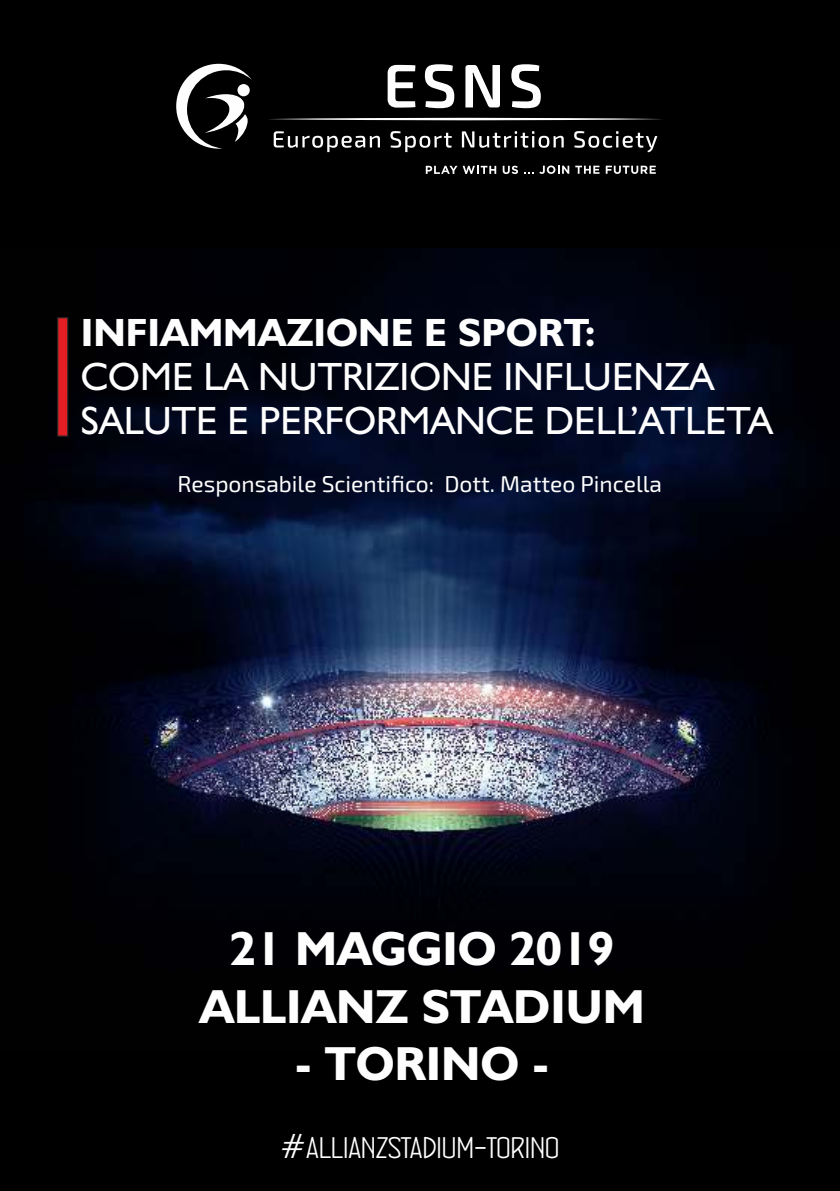
<style>
.page{position:relative;width:840px;height:1191px;background:#fff}
.page>*{position:absolute;margin:0;border:0;box-sizing:border-box;transform-origin:0 0}
.t1{font:700 48px/57.6px "Humanist 521 BT";color:#fefefe;text-align:center}
.t2{font:39.6px/44.4px "Humanist 521 BT";color:#fefefe}
.t3{font:700 39.6px "Humanist 521 BT";color:#fefefe}
.t4{font:33.8px "Concurso Italian BTN Wide";color:#fefefe}
.t5{font:22.8px "Exo 2";color:#fefefe}
</style>
<div class="page">
<div style="left:0;top:1039px;width:839px;height:152px;background:#000"></div>
<div style="left:0;top:0;width:839px;height:248px;background:#000"></div>
<img style="left:0;top:248px;width:839px;height:791px">
<svg style="left:176px;top:64px;width:76px;height:85px"></svg>
<svg style="left:266px;top:118px;width:397px;height:2px"></svg>
<svg style="left:387px;top:65px;width:28px;height:43px"></svg>
<svg style="left:424px;top:64px;width:30px;height:44px"></svg>
<svg style="left:465px;top:65px;width:34px;height:42px"></svg>
<svg style="left:511px;top:64px;width:29px;height:44px"></svg>
<svg style="left:273px;top:131px;width:107px;height:21px;background:#3a3a3a"></svg>
<svg style="left:390px;top:131px;width:61px;height:21px"></svg>
<svg style="left:461px;top:131px;width:102px;height:17px"></svg>
<svg style="left:574px;top:131px;width:83px;height:21px;background:#3a3a3a"></svg>
<svg style="left:425px;top:166px;width:71px;height:8px"></svg>
<svg style="left:502px;top:166px;width:15px;height:8px"></svg>
<svg style="left:523px;top:172px;width:10px;height:2px"></svg>
<svg style="left:539px;top:165px;width:30px;height:9px"></svg>
<svg style="left:575px;top:166px;width:24px;height:8px"></svg>
<svg style="left:605px;top:166px;width:50px;height:8px"></svg>
<svg style="left:57px;top:317px;width:12px;height:120px"></svg>
<p class="t3" style="left:81px;top:315px;width:516px">INFIAMMAZIONE E SPORT:</p>
<p class="t2" style="left:81px;top:357px;width:693px">COME LA NUTRIZIONE INFLUENZA<br>SALUTE E PERFORMANCE DELL’ATLETA</p>
<p class="t5" style="left:177px;top:476px;width:486px">Responsabile Scientifico: Dott. Matteo Pincella</p>
<p class="t1" style="left:199px;top:924px;width:446px">21 MAGGIO 2019<br>ALLIANZ STADIUM</p>
<p class="t1" style="left:295px;top:1039px;width:255px">- TORINO -</p>
<p class="t4" style="left:280px;top:1130px;width:280px">#ALLIANZSTADIUM-TORINO</p>
</div>
